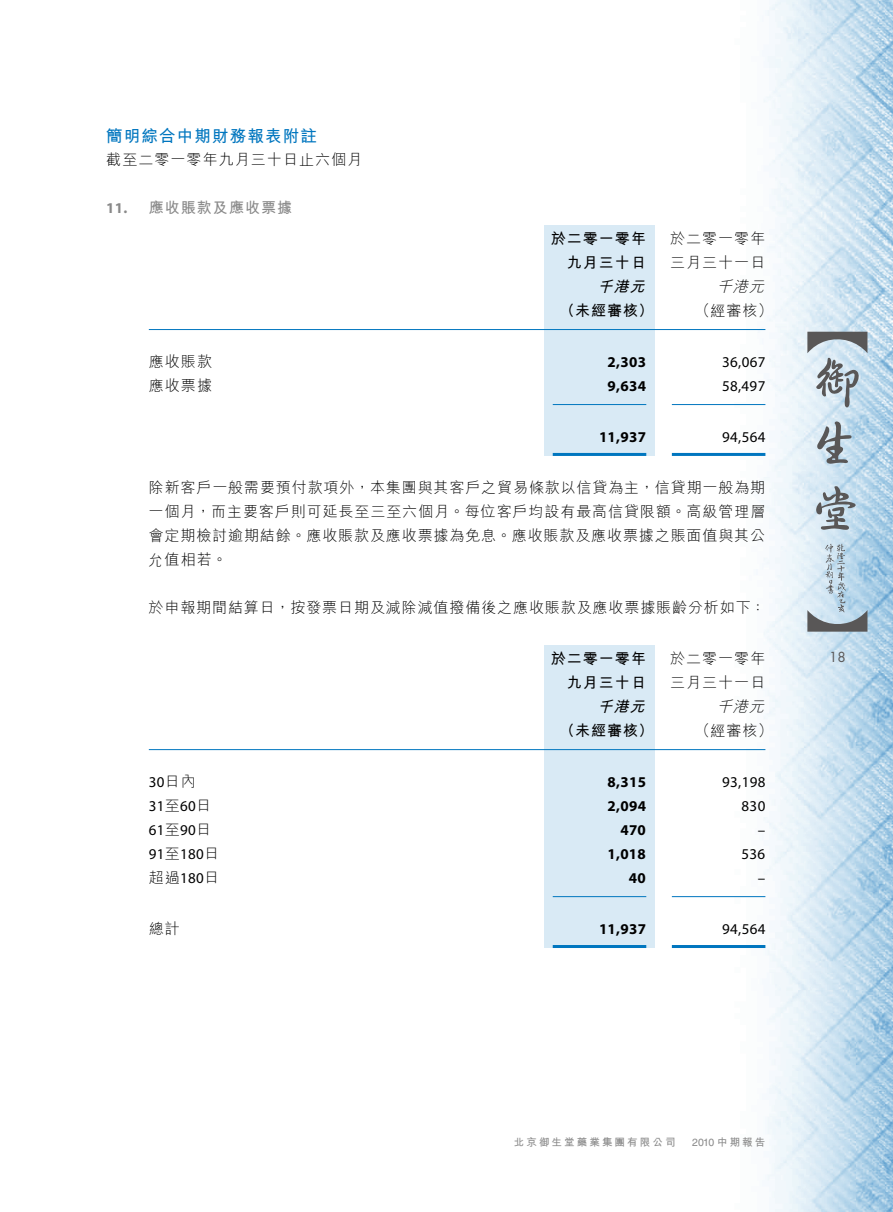
<style>
.page{position:relative;width:893px;height:1212px;background:#fff}
.page>*{position:absolute;margin:0;border:0;box-sizing:border-box;transform-origin:0 0}
.t1{font:700 16.5px "M Hei HK";letter-spacing:.07em;color:#0076bf}
.t2{font:300 15px/24px "M Hei HK";letter-spacing:.06em;color:#000;text-align:justify}
.t3{font:15px "Myriad Pro";letter-spacing:.02em;color:#000}
.t4{font:700 15px "Myriad Pro";letter-spacing:.02em;color:#000}
.t5{font:700 15px "M Hei HK";letter-spacing:.07em;color:#000}
.t6{font:700 15px "M Hei HK";letter-spacing:.07em;color:#898989}
.t7{font:italic 300 15px "M Hei HK";color:#000}
.t8{font:italic 700 15px "M Hei HK";color:#000}
.t9{font:700 15px "Myriad Pro";color:#898989}
.t10{font:13.5px "Futura Std";color:#595757}
.t11{font:700 10.5px "M Hei HK";letter-spacing:.2em;color:#898989}
.t12{font:10.5px "Helvetica LT Std";color:#898989}
.s1{font-family:"M Hei HK";font-weight:300}
.s2{font-family:"Myriad Pro";font-weight:400}
.s3{font-family:"M Hei HK";font-weight:700}
</style>
<div class="page">
<img style="left:621px;top:0;width:272px;height:1212px">
<svg style="left:817px;top:421px;width:35px;height:43px;background:#a6b3bc"></svg>
<svg style="left:816px;top:486px;width:42px;height:44px;background:#a7b5bf"></svg>
<svg style="left:807px;top:332px;width:60px;height:76px;background:#afbcc4"></svg>
<svg style="left:807px;top:544px;width:60px;height:88px;background:#b3c6d4"></svg>
<div style="left:544px;top:226px;width:111px;height:230px;background:#d9eaf5"></div>
<hr style="left:149px;top:329px;width:616px;height:1px;background:#0076bf">
<hr style="left:553px;top:404px;width:93px;height:1px;background:#0076bf">
<hr style="left:672px;top:404px;width:93px;height:1px;background:#0076bf">
<hr style="left:553px;top:453px;width:93px;height:3px;background:#0076bf">
<hr style="left:672px;top:453px;width:93px;height:3px;background:#0076bf">
<div style="left:544px;top:646px;width:111px;height:302px;background:#d9eaf5"></div>
<hr style="left:149px;top:749px;width:616px;height:1px;background:#0076bf">
<hr style="left:553px;top:896px;width:93px;height:1px;background:#0076bf">
<hr style="left:672px;top:896px;width:93px;height:1px;background:#0076bf">
<hr style="left:553px;top:945px;width:93px;height:3px;background:#0076bf">
<hr style="left:672px;top:945px;width:93px;height:3px;background:#0076bf">
<p class="t1" style="left:106px;top:124px;width:212px">簡明綜合中期財務報表附註</p>
<p class="t2" style="left:106px;top:147px;width:257px">截至二零一零年九月三十日止六個月</p>
<p class="t6" style="left:149px;top:197px;width:145px">應收賬款及應收票據</p>
<p class="t9" style="left:106px;top:198px;width:23px">11.</p>
<p class="t2" style="left:149px;top:349px;width:65px">應收賬款</p>
<p class="t2" style="left:149px;top:373px;width:65px">應收票據</p>
<p class="t5" style="left:551px;top:228px;width:97px">於二零一零年</p>
<p class="t2" style="left:670px;top:226px;width:97px">於二零一零年</p>
<p class="t5" style="left:567px;top:252px;width:81px">九月三十日</p>
<p class="t2" style="left:670px;top:250px;width:97px">三月三十一日</p>
<p class="t8" style="left:597px;top:276px;width:54px">千港元</p>
<p class="t7" style="left:717px;top:276px;width:54px">千港元</p>
<p class="t5" style="left:560px;top:300px;width:95px">（未經審核）</p>
<p class="t2" style="left:695px;top:298px;width:79px">（經審核(</p>
<p class="t4" style="left:608px;top:352px;width:40px">2,303</p>
<p class="t3" style="left:722px;top:353px;width:45px">36,067</p>
<p class="t4" style="left:608px;top:376px;width:40px">9,634</p>
<p class="t3" style="left:722px;top:377px;width:45px">58,497</p>
<p class="t4" style="left:599px;top:427px;width:49px">11,937</p>
<p class="t2" style="left:149px;top:475px;width:618px">除新客戶一般需要預付款項外，本集團與其客戶之貿易條款以信貸為主，信貸期一般為期一個月，而主要客戶則可延長至三至六個月。每位客戶均設有最高信貸限額。高級管理層會定期檢討逾期結餘。應收賬款及應收票據為免息。應收賬款及應收票據之賬面值與其公允值相若。</p>
<p class="t2" style="left:149px;top:595px;width:619px">於申報期間結算日，按發票日期及減除減值撥備後之應收賬款及應收票據賬齡分析如下：</p>
<p class="t2" style="left:670px;top:646px;width:97px">於二零一零年</p>
<p class="t3" style="left:722px;top:428px;width:45px">94,564</p>
<p class="t5" style="left:551px;top:648px;width:97px">於二零一零年</p>
<p class="t5" style="left:567px;top:672px;width:81px">九月三十日</p>
<p class="t2" style="left:670px;top:670px;width:97px">三月三十一日</p>
<p class="t8" style="left:597px;top:696px;width:54px">千港元</p>
<p class="t7" style="left:717px;top:696px;width:54px">千港元</p>
<p class="t5" style="left:560px;top:720px;width:95px">（未經審核）</p>
<p class="t2" style="left:695px;top:718px;width:79px">（經審核(</p>
<p class="t3" style="left:149px;top:773px;width:49px">30<span class="s1">日內</span></p>
<p class="t4" style="left:608px;top:772px;width:40px">8,315</p>
<p class="t3" style="left:722px;top:773px;width:45px">93,198</p>
<p class="t3" style="left:149px;top:797px;width:64px">31<span class="s1">至</span>60<span class="s1">日</span></p>
<p class="t4" style="left:608px;top:796px;width:40px">2,094</p>
<p class="t3" style="left:742px;top:797px;width:25px">830</p>
<p class="t3" style="left:149px;top:821px;width:64px">61<span class="s1">至</span>90<span class="s1">日</span></p>
<p class="t4" style="left:620px;top:820px;width:27px">470</p>
<p class="t3" style="left:758px;top:821px;width:9px">–</p>
<p class="t3" style="left:149px;top:845px;width:72px">91<span class="s1">至</span>180<span class="s1">日</span></p>
<p class="t4" style="left:607px;top:844px;width:40px">1,018</p>
<p class="t3" style="left:742px;top:845px;width:25px">536</p>
<p class="t2" style="left:149px;top:865px;width:72px">超過<span class="s2">180</span>日</p>
<p class="t4" style="left:629px;top:868px;width:18px">40</p>
<p class="t3" style="left:758px;top:869px;width:9px">–</p>
<p class="t2" style="left:149px;top:916px;width:33px">總計</p>
<p class="t4" style="left:599px;top:919px;width:49px">11,937</p>
<p class="t3" style="left:722px;top:920px;width:45px">94,564</p>
<p class="t10" style="left:829px;top:648px;width:18px">18</p>
<p class="t11" style="left:514px;top:1134px;width:163px">北京御生堂藥業集團有限公司</p>
<p class="t12" style="left:692px;top:1136px;width:75px">2010<span class="s3">中期報告</span></p>
</div>
